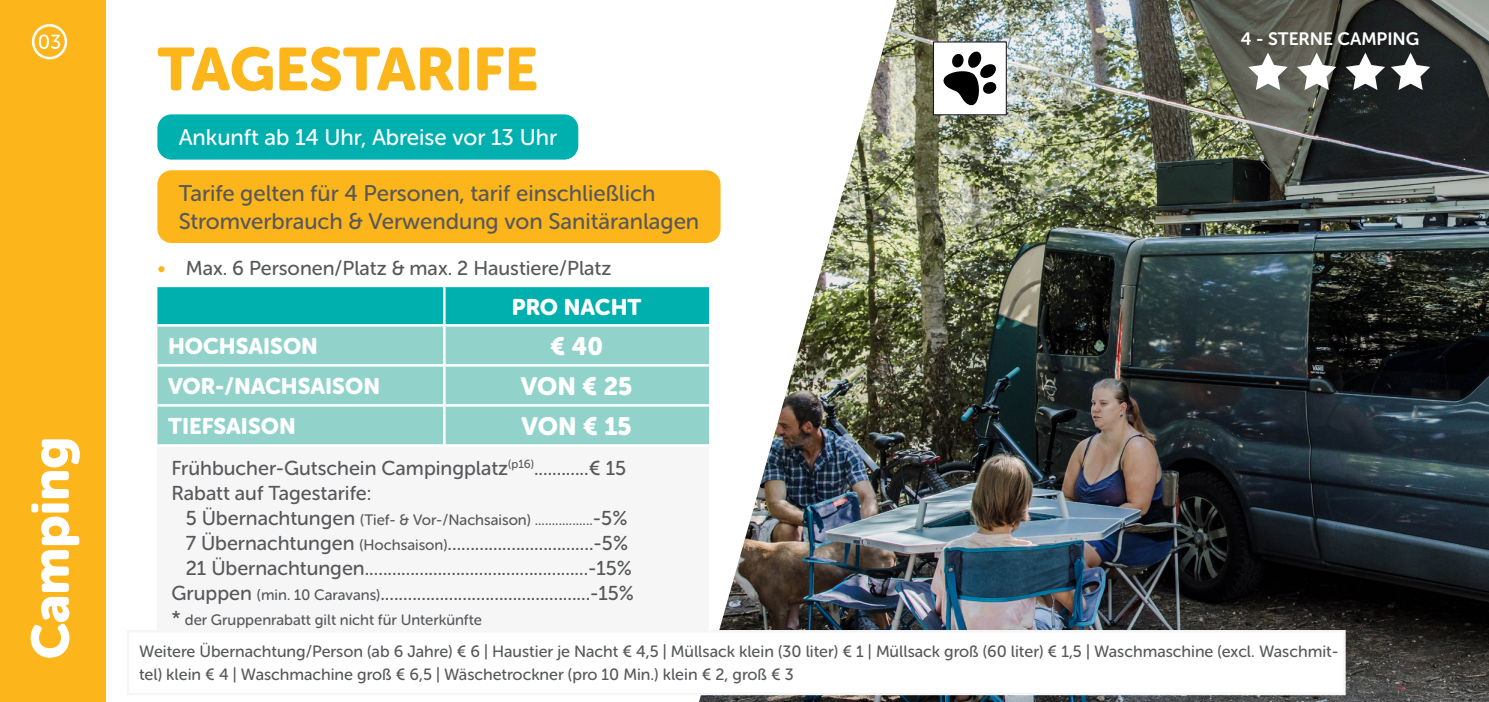
<style>
.page{position:relative;width:1489px;height:702px;background:#fff}
.page>*{position:absolute;margin:0;border:0;box-sizing:border-box;transform-origin:0 0}
.Paragraph_Style_1{font:60px "Museo Sans Rounded 900";color:#fcb61c}
.Paragraph_Style_1-2{font:52.5px "Museo Sans Rounded 900";color:#fff}
.Paragraph_Style_1-3{font:25px "Museo Sans Rounded 900";color:#fff}
.arcering_geel{font:22.5px/27.5px "Museo Sans Rounded 500";color:#57585a}
.Paragraph_Style_1-4{font:22.5px "Museo Sans Rounded 900";color:#fff}
.arcering_aankomst{font:22.5px "Museo Sans Rounded 500";color:#fff}
.t1{font:20px "Museo Sans Rounded 500";color:#57585a}
.Paragraph_Style_1-5{font:17.75px "Museo Sans Rounded 700";color:#fff}
.t2{font:16.25px/22.5px "Museo Sans Rounded 500";color:#57585a}
.t3{font:15px "Museo Sans Rounded 500";color:#57585a}
.s1{color:#fcb61c}
.s2{font-size:20px}
.s3{font-size:15px}
</style>
<div class="page">
<img style="left:699px;top:0;width:789px;height:702px">
<div style="left:157px;top:287px;width:552px;height:37px;background:#00b0af"></div>
<div style="left:157px;top:326px;width:552px;height:118px;background:#91d3cb"></div>
<div style="left:157px;top:445px;width:552px;height:194px;background:#f6f6f7"></div>
<hr style="left:443px;top:287px;width:2px;height:37px;background:#fff">
<hr style="left:444px;top:324px;width:265px;height:2px;background:#fff">
<hr style="left:443px;top:326px;width:2px;height:38px;background:#fff">
<hr style="left:157px;top:364px;width:287px;height:2px;background:#fff">
<hr style="left:444px;top:364px;width:265px;height:2px;background:#fff">
<hr style="left:443px;top:366px;width:2px;height:38px;background:#fff">
<hr style="left:157px;top:404px;width:287px;height:2px;background:#fff">
<hr style="left:444px;top:404px;width:265px;height:2px;background:#fff">
<hr style="left:443px;top:406px;width:2px;height:38px;background:#fff">
<hr style="left:157px;top:444px;width:287px;height:2px;background:#fff">
<hr style="left:444px;top:444px;width:265px;height:2px;background:#fff">
<div style="left:157px;top:114px;width:421px;height:46px;background:#00b0af;border-radius:14px"></div>
<div style="left:157px;top:170px;width:563px;height:73px;background:#fcb61c;border-radius:14px"></div>
<div style="left:127px;top:630px;width:1218px;height:65px;background:#fff"></div>
<div style="left:0;top:0;width:106px;height:702px;background:#fcb61c"></div>
<svg style="left:1248px;top:53px;width:39px;height:37px"></svg>
<svg style="left:1296px;top:53px;width:40px;height:37px"></svg>
<svg style="left:1345px;top:53px;width:39px;height:37px"></svg>
<svg style="left:1390px;top:53px;width:39px;height:37px"></svg>
<svg style="left:39px;top:34px;width:21px;height:15px"></svg>
<div style="left:32px;top:24px;width:35px;height:35px;border:2px solid #fff;border-radius:50%"></div>
<div style="left:932px;top:41px;width:74px;height:74px;background:#fff;border:1px solid #17151a"></div>
<svg style="left:943px;top:51px;width:54px;height:55px"></svg>
<p class="Paragraph_Style_1-2" style="left:21px;top:659px;width:224px;rotate:-90deg">Camping</p>
<p class="Paragraph_Style_1" style="left:157px;top:35px;width:382px">TAGESTARIFE</p>
<p class="arcering_aankomst" style="left:179px;top:125px;width:380px">Ankunft ab 14 Uhr, Abreise vor 13 Uhr</p>
<p class="arcering_geel" style="left:179px;top:180px;width:522px">Tarife gelten für 4 Personen, tarif einschließlich<br>Stromverbrauch &amp; Verwendung von Sanitäranlagen</p>
<p class="t1" style="left:157px;top:257px;width:455px"><span class="s1">•</span> Max. 6 Personen/Platz &amp; max. 2 Haustiere/Platz</p>
<p class="Paragraph_Style_1-4" style="left:512px;top:294px;width:131px">PRO NACHT</p>
<p class="Paragraph_Style_1-4" style="left:168px;top:333px;width:151px">HOCHSAISON</p>
<p class="Paragraph_Style_1-3" style="left:550px;top:332px;width:54px">€ 40</p>
<p class="Paragraph_Style_1-4" style="left:168px;top:373px;width:213px">VOR-/NACHSAISON</p>
<p class="Paragraph_Style_1-3" style="left:521px;top:372px;width:113px">VON € 25</p>
<p class="Paragraph_Style_1-4" style="left:168px;top:413px;width:129px">TIEFSAISON</p>
<p class="Paragraph_Style_1-3" style="left:521px;top:412px;width:112px">VON € 15</p>
<p class="t1" style="left:171px;top:457px;width:456px">Frühbucher-Gutschein Campingplatz<sup>(p16)</sup>............€ 15</p>
<p class="t1" style="left:171px;top:482px;width:201px">Rabatt auf Tagestarife:</p>
<p class="t3" style="left:186px;top:511px;width:443px"><span class="s2">5 Übernachtungen</span> (Tief- &amp; Vor-/Nachsaison) .................<span class="s2">-5%</span></p>
<p class="t1" style="left:186px;top:532px;width:444px">7 Übernachtungen <span class="s3">(Hochsaison)</span>................................-5%</p>
<p class="t1" style="left:186px;top:557px;width:447px">21 Übernachtungen.................................................-15%</p>
<p class="t1" style="left:171px;top:582px;width:464px">Gruppen <span class="s3">(min. 10 Caravans)</span>..............................................-15%</p>
<p class="t3" style="left:171px;top:611px;width:312px"><span class="s2">*</span> der Gruppenrabatt gilt nicht für Unterkünfte</p>
<p class="Paragraph_Style_1-5" style="left:1240px;top:29px;width:180px">4 - STERNE CAMPING</p>
<p class="t2" style="left:139px;top:640px;width:1200px">Weitere Übernachtung/Person (ab 6 Jahre) € 6 | Haustier je Nacht € 4,5 | Müllsack klein (30 liter) € 1 | Müllsack groß (60 liter) € 1,5 | Waschmaschine (excl. Waschmit&shy;tel) klein € 4 | Waschmachine groß € 6,5 | Wäschetrockner (pro 10 Min.) klein € 2, groß € 3</p>
</div>
